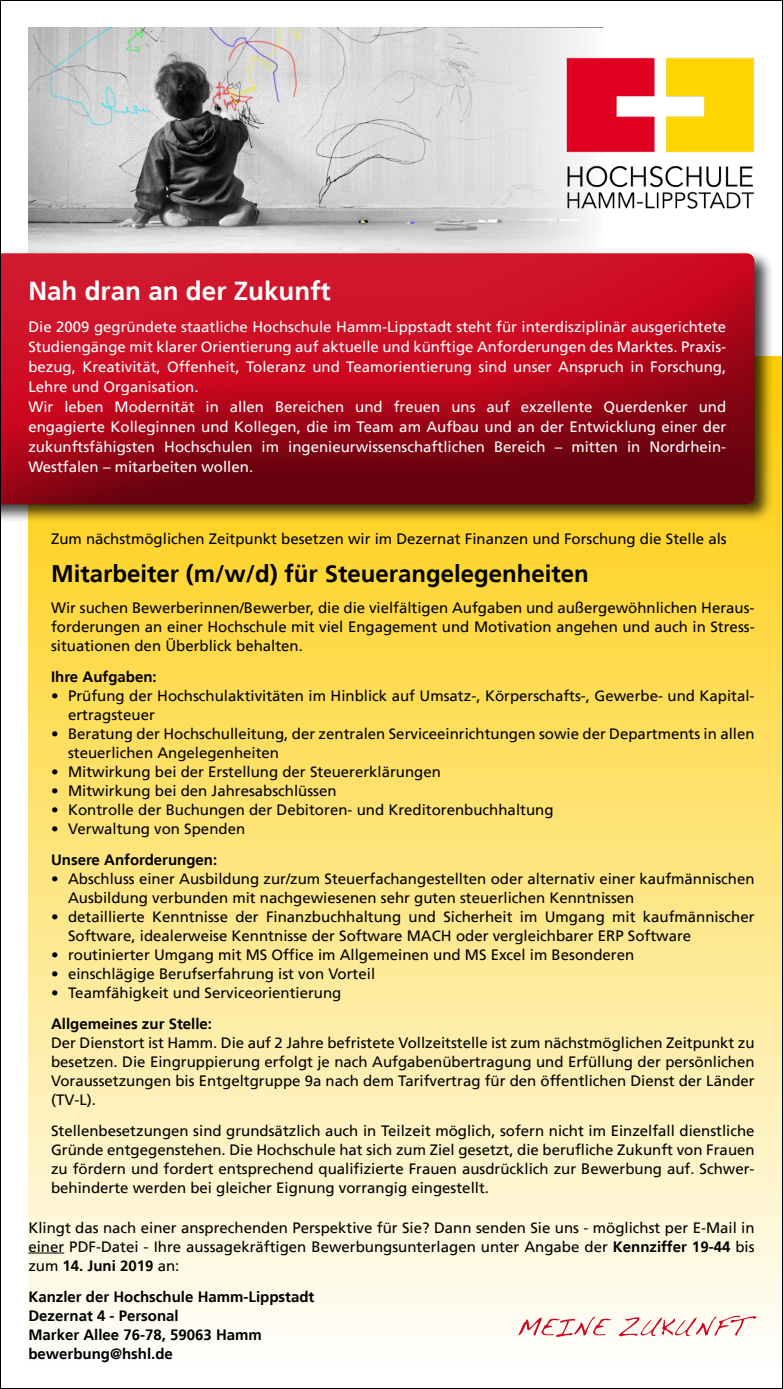
<style>
.page{position:relative;width:783px;height:1389px;background:#fff}
.page>*{position:absolute;margin:0;border:0;box-sizing:border-box;transform-origin:0 0}
.t1{font:700 26px "Frutiger LT";color:#fff}
.t2{font:700 24px "Frutiger LT";color:#000}
.t3{font:15px/19px "Frutiger LT";color:#000;text-align:justify}
.t4{font:15px/20px "Frutiger LT";color:#fff}
.t5{font:700 15px/19px "Frutiger LT";color:#000}
.s1{font-weight:700}
</style>
<div class="page">
<div style="left:28px;top:356px;width:754px;height:1012px;background:linear-gradient(to bottom,#fecc00,#fefefd)"></div>
<img style="left:28px;top:28px;width:327px;height:222px">
<svg style="left:355px;top:28px;width:252px;height:222px;fill:#dedede"></svg>
<div style="left:0;top:250px;width:773px;height:274px;background:#000;opacity:.75"></div>
<div style="left:0;top:251px;width:755px;height:195px;background:#fff;opacity:.1"></div>
<div style="left:0;top:259px;width:755px;height:246px;background:#000;opacity:.5"></div>
<hr style="left:28px;top:1253px;width:36px;height:1px;background:#000">
<svg style="left:518px;top:1316px;width:238px;height:21px"></svg>
<img style="left:565px;top:58px;width:189px;height:152px">
<h1 class="t1" style="left:28px;top:275px;width:303px">Nah dran an der Zukunft</h1>
<p class="t4" style="left:28px;top:317px;width:699px">Die 2009 gegründete staatliche Hochschule Hamm-Lippstadt steht für interdisziplinär ausgerichtete Studiengänge mit klarer Orientierung auf aktuelle und künftige Anforderungen des Marktes. Praxis&shy;bezug, Kreativität, Offenheit, Toleranz und Teamorientierung sind unser Anspruch in Forschung, Lehre und Organisation.<br>Wir leben Modernität in allen Bereichen und freuen uns auf exzellente Querdenker und engagierte Kolleginnen und Kollegen, die im Team am Aufbau und an der Entwicklung einer der zukunftsfähigsten Hochschulen im ingenieurwissenschaftlichen Bereich – mitten in Nordrhein-Westfalen – mitarbeiten wollen.</p>
<p class="t3" style="left:51px;top:529px;width:677px">Zum nächstmöglichen Zeitpunkt besetzen wir im Dezernat Finanzen und Forschung die Stelle als</p>
<h2 class="t2" style="left:51px;top:559px;width:539px">Mitarbeiter (m/w/d) für Steuerangelegenheiten</h2>
<p class="t3" style="left:51px;top:598px;width:705px">Wir suchen Bewerberinnen/Bewerber, die die vielfältigen Aufgaben und außergewöhnlichen Heraus&shy;forderungen an einer Hochschule mit viel Engagement und Motivation angehen und auch in Stress&shy;situationen den Überblick behalten.</p>
<p class="t5" style="left:51px;top:667px;width:107px">Ihre Aufgaben:</p>
<p class="t3" style="left:68px;top:686px;width:687px;text-indent:-17px">• Prüfung der Hochschulaktivitäten im Hinblick auf Umsatz-, Körperschafts-, Gewerbe- und Kapital&shy;ertragsteuer</p>
<p class="t3" style="left:68px;top:724px;width:687px;text-indent:-17px">• Beratung der Hochschulleitung, der zentralen Serviceeinrichtungen sowie der Departments in allen steuerlichen Angelegenheiten</p>
<p class="t3" style="left:51px;top:762px;width:391px">• Mitwirkung bei der Erstellung der Steuererklärungen</p>
<p class="t3" style="left:51px;top:781px;width:287px">• Mitwirkung bei den Jahresabschlüssen</p>
<p class="t3" style="left:51px;top:800px;width:504px">• Kontrolle der Buchungen der Debitoren- und Kreditorenbuchhaltung</p>
<p class="t3" style="left:51px;top:819px;width:195px">• Verwaltung von Spenden</p>
<p class="t5" style="left:51px;top:850px;width:168px">Unsere Anforderungen:</p>
<p class="t3" style="left:68px;top:869px;width:687px;text-indent:-17px">• Abschluss einer Ausbildung zur/zum Steuerfachangestellten oder alternativ einer kaufmännischen<br>Ausbildung verbunden mit nachgewiesenen sehr guten steuerlichen Kenntnissen</p>
<p class="t3" style="left:68px;top:907px;width:687px;text-indent:-17px">• detaillierte Kenntnisse der Finanzbuchhaltung und Sicherheit im Umgang mit kaufmännischer<br>Software, idealerweise Kenntnisse der Software MACH oder vergleichbarer ERP Software</p>
<p class="t3" style="left:51px;top:945px;width:584px">• routinierter Umgang mit MS Office im Allgemeinen und MS Excel im Besonderen</p>
<p class="t3" style="left:51px;top:964px;width:325px">• einschlägige Berufserfahrung ist von Vorteil</p>
<p class="t3" style="left:51px;top:983px;width:292px">• Teamfähigkeit und Serviceorientierung</p>
<p class="t5" style="left:51px;top:1014px;width:162px">Allgemeines zur Stelle:</p>
<p class="t3" style="left:51px;top:1033px;width:705px">Der Dienstort ist Hamm. Die auf 2 Jahre befristete Vollzeitstelle ist zum nächstmöglichen Zeitpunkt zu besetzen. Die Eingruppierung erfolgt je nach Aufgabenübertragung und Erfüllung der persönlichen Voraussetzungen bis Entgeltgruppe 9a nach dem Tarifvertrag für den öffentlichen Dienst der Länder (TV-L).</p>
<p class="t3" style="left:51px;top:1121px;width:705px">Stellenbesetzungen sind grundsätzlich auch in Teilzeit möglich, sofern nicht im Einzelfall dienstliche Gründe entgegenstehen. Die Hochschule hat sich zum Ziel gesetzt, die berufliche Zukunft von Frauen zu fördern und fordert entsprechend qualifizierte Frauen ausdrücklich zur Bewerbung auf. Schwer&shy;behinderte werden bei gleicher Eignung vorrangig eingestellt.</p>
<p class="t3" style="left:28px;top:1218px;width:727px">Klingt das nach einer ansprechenden Perspektive für Sie? Dann senden Sie uns - möglichst per E-Mail in einer PDF-Datei - Ihre aussagekräftigen Bewerbungsunterlagen unter Angabe der <span class="s1">Kennziffer 19-44</span> bis zum <span class="s1">14. Juni 2019</span> an:</p>
<p class="t5" style="left:28px;top:1287px;width:287px">Kanzler der Hochschule Hamm-Lippstadt<br>Dezernat 4 - Personal<br>Marker Allee 76-78, 59063 Hamm bewerbung@hshl.de</p>
</div>
